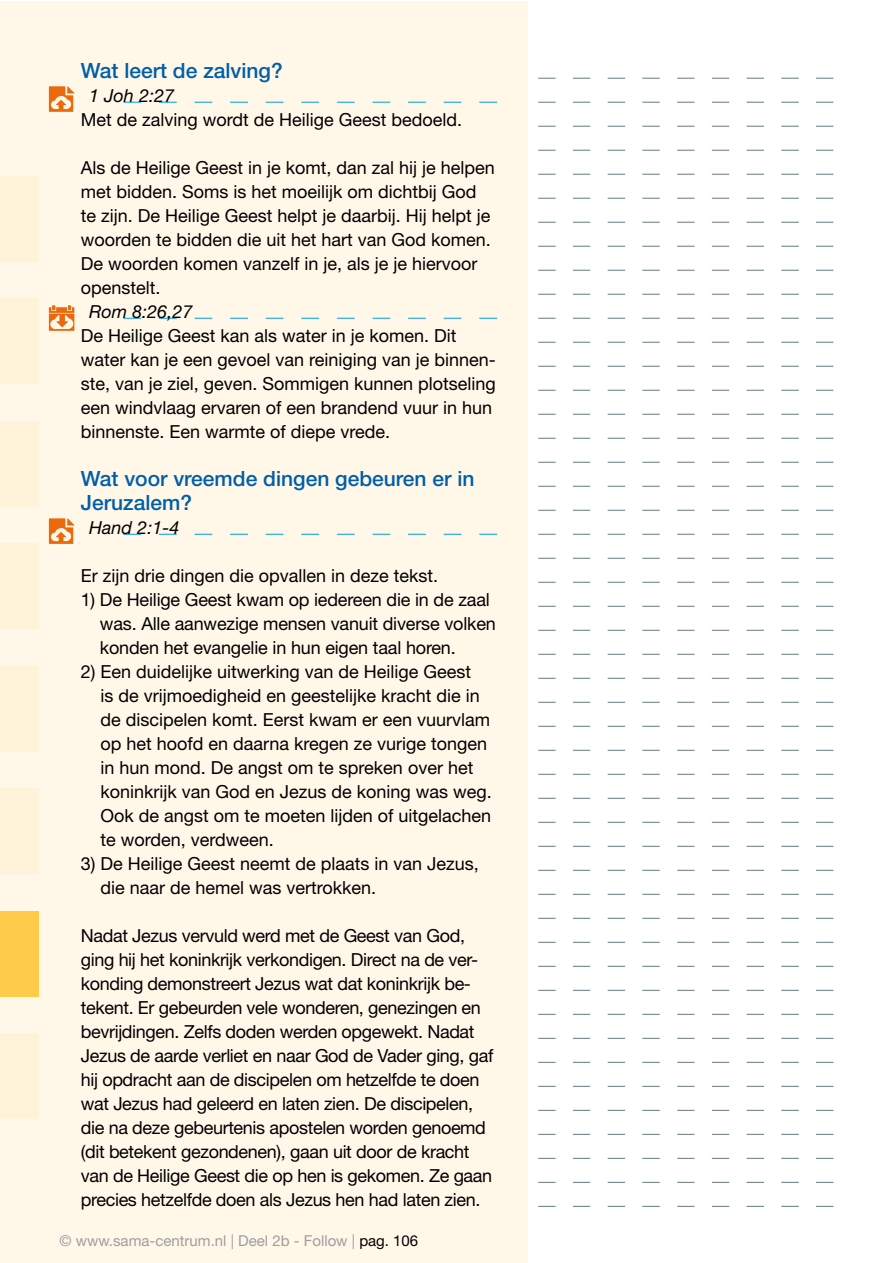
<style>
.page{position:relative;width:893px;height:1263px;background:#fff}
.page>*{position:absolute;margin:0;border:0;box-sizing:border-box;transform-origin:0 0}
.t1{font:500 21px/24px "Helvetica Neue LT";color:#005ea8}
.t2{font:18px/24px "Helvetica Neue LT";color:#000}
.t3{font:18px/24px "Helvetica Neue LT";letter-spacing:-.02em;color:#000}
.t4{font:italic 18px "Helvetica Neue LT";color:#000}
.t5{font:15px "Helvetica Neue LT";color:#9c9e9f}
.s1{color:#000}
</style>
<div class="page">
<svg style="left:527px;top:78px;width:306px;height:1px"></svg>
<svg style="left:527px;top:102px;width:306px;height:1px"></svg>
<svg style="left:527px;top:126px;width:306px;height:1px"></svg>
<svg style="left:527px;top:150px;width:306px;height:1px"></svg>
<svg style="left:527px;top:174px;width:306px;height:1px"></svg>
<svg style="left:527px;top:198px;width:306px;height:1px"></svg>
<svg style="left:527px;top:222px;width:306px;height:1px"></svg>
<svg style="left:527px;top:246px;width:306px;height:1px"></svg>
<svg style="left:527px;top:270px;width:306px;height:1px"></svg>
<svg style="left:527px;top:294px;width:306px;height:1px"></svg>
<svg style="left:527px;top:318px;width:306px;height:1px"></svg>
<svg style="left:527px;top:342px;width:306px;height:1px"></svg>
<svg style="left:527px;top:366px;width:306px;height:1px"></svg>
<svg style="left:527px;top:390px;width:306px;height:1px"></svg>
<svg style="left:527px;top:414px;width:306px;height:1px"></svg>
<svg style="left:527px;top:438px;width:306px;height:1px"></svg>
<svg style="left:527px;top:462px;width:306px;height:1px"></svg>
<svg style="left:527px;top:486px;width:306px;height:1px"></svg>
<svg style="left:527px;top:510px;width:306px;height:1px"></svg>
<svg style="left:527px;top:534px;width:306px;height:1px"></svg>
<svg style="left:527px;top:558px;width:306px;height:1px"></svg>
<svg style="left:527px;top:582px;width:306px;height:1px"></svg>
<svg style="left:527px;top:606px;width:306px;height:1px"></svg>
<svg style="left:527px;top:630px;width:306px;height:1px"></svg>
<svg style="left:527px;top:654px;width:306px;height:1px"></svg>
<svg style="left:527px;top:678px;width:306px;height:1px"></svg>
<svg style="left:527px;top:702px;width:306px;height:1px"></svg>
<svg style="left:527px;top:726px;width:306px;height:1px"></svg>
<svg style="left:527px;top:750px;width:306px;height:1px"></svg>
<svg style="left:527px;top:774px;width:306px;height:1px"></svg>
<svg style="left:527px;top:798px;width:306px;height:1px"></svg>
<svg style="left:527px;top:822px;width:306px;height:1px"></svg>
<svg style="left:527px;top:846px;width:306px;height:1px"></svg>
<svg style="left:527px;top:870px;width:306px;height:1px"></svg>
<svg style="left:527px;top:894px;width:306px;height:1px"></svg>
<svg style="left:527px;top:918px;width:306px;height:1px"></svg>
<svg style="left:527px;top:942px;width:306px;height:1px"></svg>
<svg style="left:527px;top:966px;width:306px;height:1px"></svg>
<svg style="left:527px;top:990px;width:306px;height:1px"></svg>
<svg style="left:527px;top:1014px;width:306px;height:1px"></svg>
<svg style="left:527px;top:1038px;width:306px;height:1px"></svg>
<svg style="left:527px;top:1062px;width:306px;height:1px"></svg>
<svg style="left:527px;top:1086px;width:306px;height:1px"></svg>
<svg style="left:527px;top:1110px;width:306px;height:1px"></svg>
<svg style="left:527px;top:1134px;width:306px;height:1px"></svg>
<svg style="left:527px;top:1158px;width:306px;height:1px"></svg>
<svg style="left:527px;top:1182px;width:306px;height:1px"></svg>
<svg style="left:527px;top:1206px;width:306px;height:1px"></svg>
<div style="left:0;top:1px;width:527px;height:1262px;background:#fff8e9"></div>
<svg style="left:123px;top:102px;width:374px;height:1px"></svg>
<svg style="left:123px;top:318px;width:374px;height:1px"></svg>
<svg style="left:123px;top:534px;width:374px;height:1px"></svg>
<div style="left:0;top:176px;width:38px;height:85px;background:#fef3d9"></div>
<div style="left:0;top:299px;width:38px;height:85px;background:#fef3d9"></div>
<div style="left:0;top:421px;width:38px;height:85px;background:#fef3d9"></div>
<div style="left:0;top:544px;width:38px;height:85px;background:#fef3d9"></div>
<div style="left:0;top:666px;width:38px;height:85px;background:#fef3d9"></div>
<div style="left:0;top:789px;width:38px;height:85px;background:#fef3d9"></div>
<div style="left:0;top:1034px;width:38px;height:85px;background:#fef3d9"></div>
<div style="left:0;top:911px;width:38px;height:85px;background:#fdca49"></div>
<svg style="left:49px;top:86px;width:25px;height:26px"></svg>
<svg style="left:49px;top:518px;width:25px;height:26px"></svg>
<svg style="left:49px;top:305px;width:25px;height:26px"></svg>
<p class="t1" style="left:81px;top:58px;width:203px">Wat leert de zalving?</p>
<p class="t4" style="left:89px;top:85px;width:86px">1 Joh 2:27</p>
<p class="t2" style="left:81px;top:107px;width:383px">Met de zalving wordt de Heilige Geest bedoeld.</p>
<p class="t2" style="left:81px;top:155px;width:416px">Als de Heilige Geest in je komt, dan zal hij je helpen met bidden. Soms is het moeilijk om dichtbij God te zijn. De Heilige Geest helpt je daarbij. Hij helpt je woorden te bidden die uit het hart van God komen.<br>De woorden komen vanzelf in je, als je je hiervoor openstelt.</p>
<p class="t4" style="left:89px;top:301px;width:105px">Rom 8:26,27</p>
<p class="t2" style="left:81px;top:323px;width:417px">De Heilige Geest kan als water in je komen. Dit water kan je een gevoel van reiniging van je binnen&shy;ste, van je ziel, geven. Sommigen kunnen plotseling een windvlaag ervaren of een brandend vuur in hun binnenste. Een warmte of diepe vrede.</p>
<p class="t1" style="left:81px;top:466px;width:395px">Wat voor vreemde dingen gebeuren er in<br>Jeruzalem?</p>
<p class="t4" style="left:89px;top:517px;width:92px">Hand 2:1-4</p>
<p class="t2" style="left:81px;top:563px;width:359px">Er zijn drie dingen die opvallen in deze tekst.</p>
<p class="t2" style="left:100px;top:587px;width:397px;text-indent:-19px">1) De Heilige Geest kwam op iedereen die in de zaal was. Alle aanwezige mensen vanuit diverse volken konden het evangelie in hun eigen taal horen.</p>
<p class="t2" style="left:100px;top:659px;width:393px;text-indent:-20px">2) Een duidelijke uitwerking van de Heilige Geest<br>is de vrijmoedigheid en geestelijke kracht die in de discipelen komt. Eerst kwam er een vuurvlam op het hoofd en daarna kregen ze vurige tongen in hun mond. De angst om te spreken over het koninkrijk van God en Jezus de koning was weg.<br>Ook de angst om te moeten lijden of uitgelachen te worden, verdween.</p>
<p class="t2" style="left:100px;top:851px;width:380px;text-indent:-20px">3) De Heilige Geest neemt de plaats in van Jezus, die naar de hemel was vertrokken.</p>
<p class="t3" style="left:81px;top:923px;width:414px">Nadat Jezus vervuld werd met de Geest van God, ging hij het koninkrijk verkondigen. Direct na de ver&shy;konding demonstreert Jezus wat dat koninkrijk be&shy;tekent. Er gebeurden vele wonderen, genezingen en bevrijdingen. Zelfs doden werden opgewekt. Nadat Jezus de aarde verliet en naar God de Vader ging, gaf hij opdracht aan de discipelen om hetzelfde te doen wat Jezus had geleerd en laten zien. De discipelen, die na deze gebeurtenis apostelen worden genoemd (dit betekent gezondenen), gaan uit door de kracht van de Heilige Geest die op hen is gekomen. Ze gaan precies hetzelfde doen als Jezus hen had laten zien.</p>
<p class="t5" style="left:60px;top:1231px;width:360px">© www.sama-centrum.nl | Deel 2b - Follow | <span class="s1">pag. 106</span></p>
</div>
